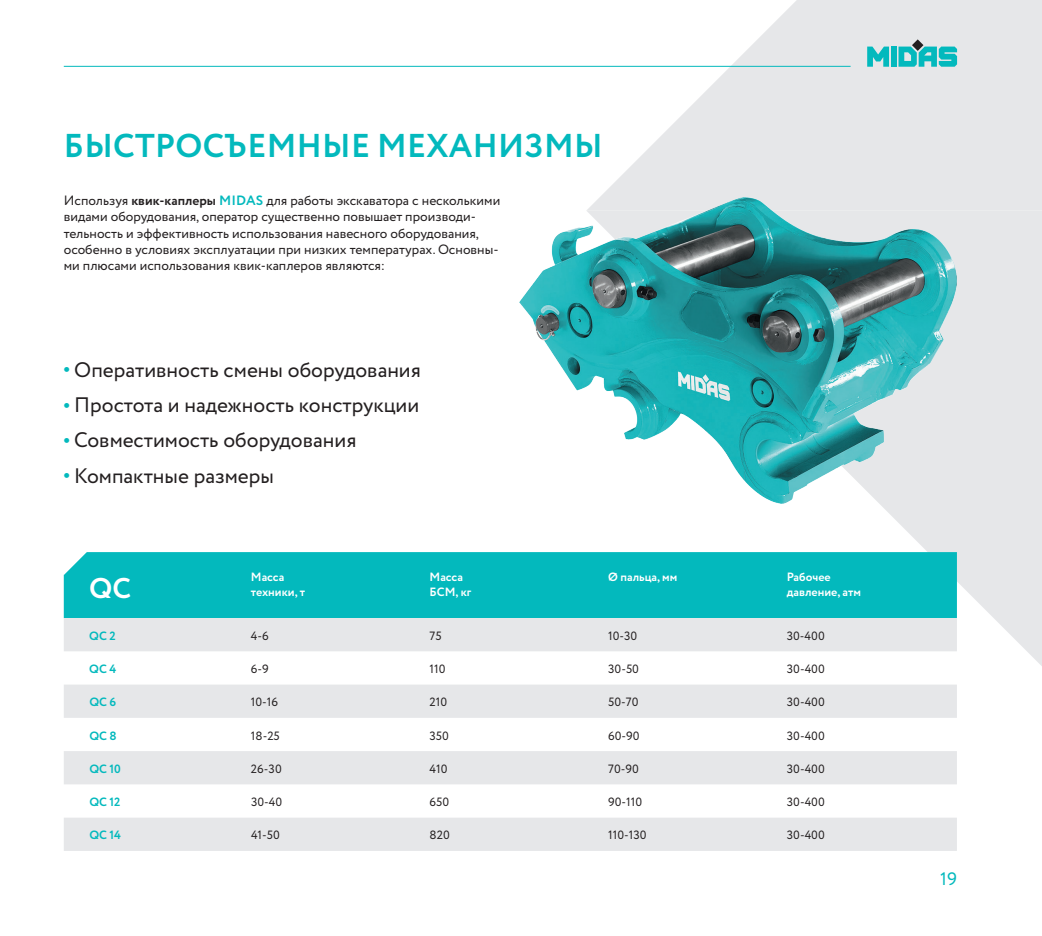
<style>
.page{position:relative;width:1042px;height:936px;background:#fff}
.page>*{position:absolute;margin:0;border:0;box-sizing:border-box;transform-origin:0 0}
.t1{font:700 33px "Circe";letter-spacing:.01em;color:#03b9bd}
.t2{font:700 28.5px "Circe";color:#fff}
.t3{font:21px "Circe";color:#231f20}
.t4{font:18px "Circe";color:#03b9bd}
.t5{font:13.5px/16.2px "Circe";color:#231f20}
.t6{font:12px "Circe";color:#231f20}
.t7{font:700 12px/14.4px "Circe";color:#fff}
.t8{font:700 12px "Circe";color:#03b9bd}
.s1{font-weight:700}
.s2{font-weight:700;color:#03b9bd}
</style>
<div class="page">
<svg style="left:586px;top:0;width:456px;height:210px;fill:#e6e7e9"></svg>
<svg style="left:778px;top:210px;width:264px;height:456px;fill:#e6e7e9"></svg>
<div style="left:64px;top:552px;width:893px;height:66px;background:#03b9bd"></div>
<svg style="left:64px;top:618px;width:893px;height:232px;fill:#e6e7e9"></svg>
<svg style="left:63px;top:552px;width:24px;height:23px"></svg>
<img style="left:519px;top:198px;width:438px;height:305px">
<hr style="left:64px;top:66px;width:786px;height:1px;background:#03b9bd">
<svg style="left:867px;top:47px;width:22px;height:20px"></svg>
<div style="left:891px;top:47px;width:5px;height:20px;background:#03b9bd"></div>
<svg style="left:898px;top:39px;width:59px;height:28px;background:#62c5c8"></svg>
<h1 class="t1" style="left:64px;top:124px;width:540px">БЫСТРОСЪЕМНЫЕ МЕХАНИЗМЫ</h1>
<p class="t5" style="left:64px;top:193px;width:438px">Используя <span class="s1">квик-каплеры</span> <span class="s2">MIDAS</span> для работы экскаватора с несколькими видами оборудования, оператор существенно повышает производи&shy;тельность и эффективность использования навесного оборудования, особенно в условиях эксплуатации при низких температурах. Основны&shy;ми плюсами использования квик-каплеров являются:</p>
<h3 class="t3" style="left:64px;top:355px;width:359px"><span class="s2">•</span> Оперативность смены оборудования</h3>
<h3 class="t3" style="left:64px;top:391px;width:357px"><span class="s2">•</span> Простота и надежность конструкции</h3>
<h3 class="t3" style="left:64px;top:426px;width:294px"><span class="s2">•</span> Совместимость оборудования</h3>
<h3 class="t3" style="left:64px;top:461px;width:212px"><span class="s2">•</span> Компактные размеры</h3>
<h2 class="t2" style="left:89px;top:569px;width:44px">QC</h2>
<p class="t7" style="left:251px;top:570px;width:56px">Масса техники, т</p>
<p class="t7" style="left:429px;top:570px;width:43px">Масса<br>БСМ, кг</p>
<p class="t7" style="left:608px;top:570px;width:71px">Ø пальца, мм</p>
<p class="t7" style="left:787px;top:570px;width:76px">Рабочее давление, атм</p>
<p class="t8" style="left:89px;top:627px;width:28px">QC 2</p>
<p class="t6" style="left:251px;top:627px;width:19px">4-6</p>
<p class="t6" style="left:429px;top:627px;width:14px">75</p>
<p class="t6" style="left:608px;top:627px;width:31px">10-30</p>
<p class="t6" style="left:787px;top:627px;width:39px">30-400</p>
<p class="t8" style="left:89px;top:660px;width:29px">QC 4</p>
<p class="t6" style="left:251px;top:661px;width:19px">6-9</p>
<p class="t6" style="left:429px;top:661px;width:17px">110</p>
<p class="t6" style="left:608px;top:661px;width:32px">30-50</p>
<p class="t6" style="left:787px;top:661px;width:39px">30-400</p>
<p class="t8" style="left:89px;top:694px;width:28px">QC 6</p>
<p class="t6" style="left:251px;top:694px;width:29px">10-16</p>
<p class="t6" style="left:429px;top:694px;width:19px">210</p>
<p class="t6" style="left:608px;top:694px;width:32px">50-70</p>
<p class="t6" style="left:787px;top:694px;width:39px">30-400</p>
<p class="t8" style="left:89px;top:727px;width:29px">QC 8</p>
<p class="t6" style="left:251px;top:727px;width:30px">18-25</p>
<p class="t6" style="left:429px;top:727px;width:21px">350</p>
<p class="t6" style="left:608px;top:727px;width:33px">60-90</p>
<p class="t6" style="left:787px;top:727px;width:39px">30-400</p>
<p class="t8" style="left:89px;top:760px;width:33px">QC 10</p>
<p class="t6" style="left:251px;top:760px;width:32px">26-30</p>
<p class="t6" style="left:430px;top:760px;width:19px">410</p>
<p class="t6" style="left:608px;top:760px;width:32px">70-90</p>
<p class="t6" style="left:787px;top:760px;width:39px">30-400</p>
<p class="t8" style="left:89px;top:793px;width:33px">QC 12</p>
<p class="t6" style="left:251px;top:794px;width:33px">30-40</p>
<p class="t6" style="left:430px;top:794px;width:21px">650</p>
<p class="t6" style="left:608px;top:794px;width:35px">90-110</p>
<p class="t6" style="left:787px;top:794px;width:39px">30-400</p>
<p class="t8" style="left:89px;top:827px;width:33px">QC 14</p>
<p class="t6" style="left:251px;top:827px;width:30px">41-50</p>
<p class="t6" style="left:430px;top:827px;width:22px">820</p>
<p class="t6" style="left:608px;top:827px;width:40px">110-130</p>
<p class="t6" style="left:787px;top:827px;width:39px">30-400</p>
<h3 class="t4" style="left:940px;top:866px;width:18px">19</h3>
</div>
